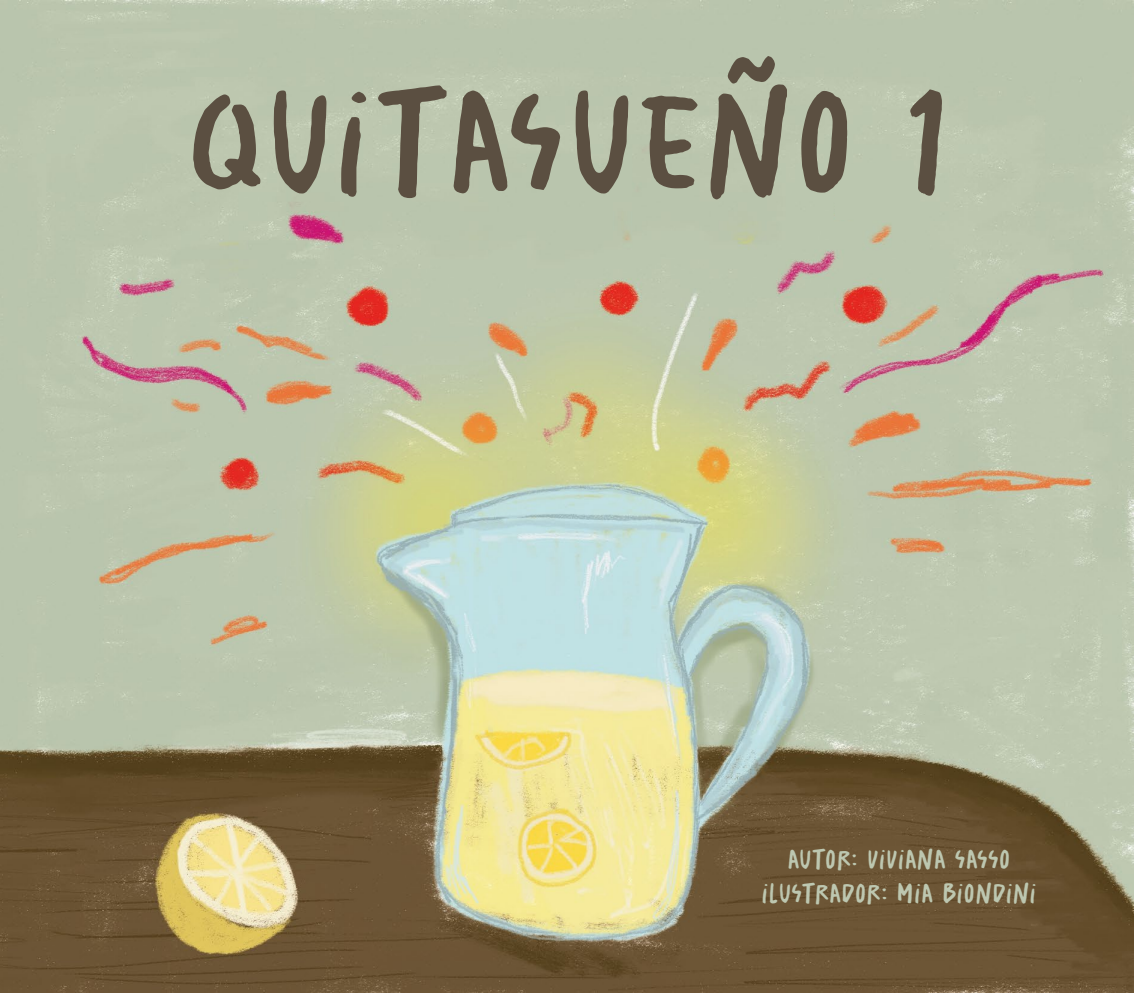
<style>
.page{position:relative;width:1134px;height:993px;background:#fff}
.page>*{position:absolute;margin:0;border:0;box-sizing:border-box;transform-origin:0 0}
.t1{font:147.5px "Salthouse";letter-spacing:-.025em;color:#694f30}
.t2{font:147.5px "Salted";letter-spacing:-.025em;color:#5b4f41}
.t3{font:27.5px/33px "Salted";letter-spacing:-.025em;color:#bdc7b0;text-align:center}
</style>
<div class="page">
<img style="left:0;top:0;width:1134px;height:992px">
<div style="left:832px;top:160px;width:84px;height:60px;background:#bbc7af"></div>
<h1 class="t2" style="left:184px;top:47px;width:767px">QUITASUEÑO 1</h1>
<h1 class="t1" style="left:88px;top:66px;width:570px">QUITASUEÑO 1</h1>
<p class="t3" style="left:761px;top:843px;width:277px">AUTOR: VIVIANA SASSO<br>ILUSTRADOR: MIA BIONDINI</p>
</div>
